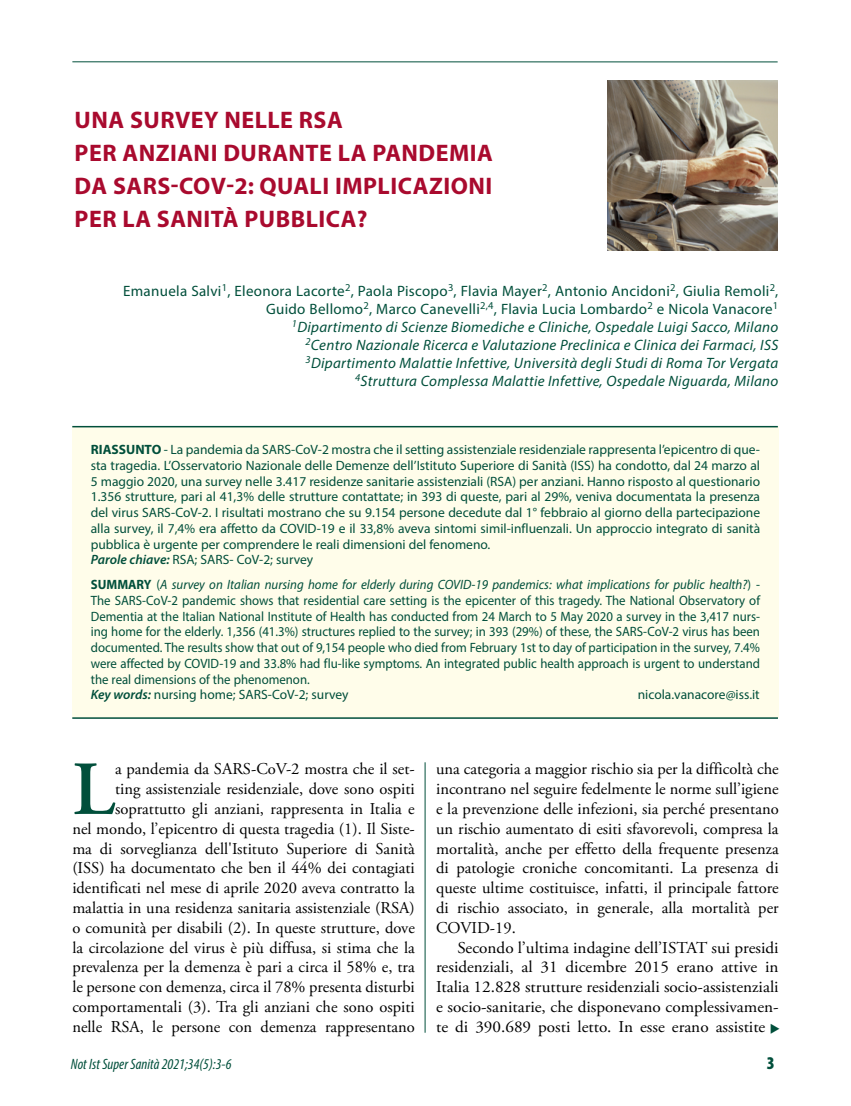
<style>
.page{position:relative;width:851px;height:1106px;background:#fff}
.page>*{position:absolute;margin:0;border:0;box-sizing:border-box;transform-origin:0 0}
.t1{font:600 76.2px "Adobe Garamond Pro";color:#014f3b}
.t2{font:700 24px/33px "Myriad Pro";letter-spacing:.02em;color:#a90a2e}
.t3{font:900 condensed 18px "Myriad Pro";color:#014f3b}
.t4{font:16.5px/19.8px "Adobe Garamond Pro";color:#000;text-align:right}
.t5{font:16.5px/19.8px "Adobe Garamond Pro";color:#000;text-align:justify;scale:1.04 1}
.t6{font:italic 15px/18px "Myriad Pro";letter-spacing:.02em;color:#014f3b;text-align:right}
.t7{font:italic condensed 15px "Myriad Pro";color:#014f3b}
.t8{font:13.5px/15.8px "Myriad Pro";color:#014f3b}
.t9{font:13.5px/15.8px "Myriad Pro";color:#014f3b;scale:.95 1}
.s1{font-style:normal}
.s2{font-weight:700}
.s3{font-weight:600;font-style:italic}
.s4{font-style:italic}
.s5{color:#014f3b}
</style>
<div class="page">
<hr style="left:72px;top:61px;width:705px;height:1px;background:#014f3b">
<div style="left:72px;top:426px;width:706px;height:291px;background:#fffdea"></div>
<hr style="left:72px;top:717px;width:705px;height:2px;background:#014f3b">
<hr style="left:72px;top:426px;width:705px;height:1px;background:#014f3b">
<hr style="left:424px;top:762px;width:1px;height:270px;background:#014f3b">
<img style="left:607px;top:80px;width:170px;height:171px">
<h2 class="t2" style="left:75px;top:103px;width:420px">UNA SURVEY NELLE RSA<br>PER ANZIANI DURANTE LA PANDEMIA<br>DA SARS-COV-2: QUALI IMPLICAZIONI<br>PER LA SANITÀ PUBBLICA?</h2>
<p class="t6" style="left:123px;top:282px;width:656px"><span class="s1">Emanuela Salvi</span><sup>1</sup><span class="s1">, Eleonora Lacorte</span><sup>2</sup><span class="s1">, Paola Piscopo</span><sup>3</sup><span class="s1">, Flavia Mayer</span><sup>2</sup><span class="s1">, Antonio Ancidoni</span><sup>2</sup><span class="s1">, Giulia Remoli</span><sup>2</sup><span class="s1">, Guido Bellomo</span><sup>2</sup><span class="s1">, Marco Canevelli</span><sup>2,4</sup><span class="s1">, Flavia Lucia Lombardo</span><sup>2</sup> <span class="s1">e Nicola Vanacore</span><sup>1<br></sup><sup>1</sup>Dipartimento di Scienze Biomediche e Cliniche, Ospedale Luigi Sacco, Milano<br><sup>2</sup>Centro Nazionale Ricerca e Valutazione Preclinica e Clinica dei Farmaci, ISS<br><sup>3</sup>Dipartimento Malattie Infettive, Università degli Studi di Roma Tor Vergata<br><sup>4</sup>Struttura Complessa Malattie Infettive, Ospedale Niguarda, Milano</p>
<p class="t8" style="left:91px;top:441px;width:670px"><span class="s2">RIASSUNTO</span> - La pandemia da SARS-CoV-2 mostra che il setting assistenziale residenziale rappresenta l’epicentro di que&shy;sta tragedia. L’Osservatorio Nazionale delle Demenze dell’Istituto Superiore di Sanità (ISS) ha condotto, dal 24 marzo al 5 maggio 2020, una survey nelle 3.417 residenze sanitarie assistenziali (RSA) per anziani. Hanno risposto al questionario 1.356 strutture, pari al 41,3% delle strutture contattate; in 393 di queste, pari al 29%, veniva documentata la presenza del virus SARS-CoV-2. I risultati mostrano che su 9.154 persone decedute dal 1° febbraio al giorno della partecipazione alla survey, il 7,4% era affetto da COVID-19 e il 33,8% aveva sintomi simil-influenzali. Un approccio integrato di sanità pubblica è urgente per comprendere le reali dimensioni del fenomeno.<br><span class="s3">Parole chiave:</span> RSA; SARS- CoV-2; survey</p>
<p class="t9" style="left:91px;top:576px;width:706px"><span class="s2">SUMMARY</span> (<span class="s4">A survey on Italian nursing home for elderly during COVID-19 pandemics: what implications for public health?</span>) - The SARS-CoV-2 pandemic shows that residential care setting is the epicenter of this tragedy. The National Observatory of Dementia at the Italian National Institute of Health has conducted from 24 March to 5 May 2020 a survey in the 3,417 nurs&shy;ing home for the elderly. 1,356 (41.3%) structures replied to the survey; in 393 (29%) of these, the SARS-CoV-2 virus has been documented. The results show that out of 9,154 people who died from February 1st to day of participation in the survey, 7.4% were affected by COVID-19 and 33.8% had flu-like symptoms. An integrated public health approach is urgent to understand the real dimensions of the phenomenon.<br><span class="s3">Key words:</span> nursing home; SARS-CoV-2; survey</p>
<p class="t8" style="left:637px;top:686px;width:123px">nicola.vanacore@iss.it</p>
<p class="t4" style="left:72px;top:759px;width:344px">a pandemia da SARS-CoV-2 mostra che il set-<br>ting assistenziale residenziale, dove sono ospiti soprattutto gli anziani, rappresenta in Italia e<br>nel mondo, l’epicentro di questa tragedia (1). Il Siste&shy;ma di sorveglianza dell'Istituto Superiore di Sanità (ISS) ha documentato che ben il 44% dei contagiati identificati nel mese di aprile 2020 aveva contratto la malattia in una residenza sanitaria assistenziale (RSA) o comunità per disabili (2). In queste strutture, dove la circolazione del virus è più diffusa, si stima che la prevalenza per la demenza è pari a circa il 58% e, tra le persone con demenza, circa il 78% presenta disturbi comportamentali (3). Tra gli anziani che sono ospiti nelle RSA, le persone con demenza rappresentano</p>
<p class="t4" style="left:436px;top:759px;width:344px;text-align:justify">una categoria a maggior rischio sia per la difficoltà che incontrano nel seguire fedelmente le norme sull’igiene e la prevenzione delle infezioni, sia perché presentano un rischio aumentato di esiti sfavorevoli, compresa la mortalità, anche per effetto della frequente presenza di patologie croniche concomitanti. La presenza di queste ultime costituisce, infatti, il principale fattore di rischio associato, in generale, alla mortalità per COVID-19.</p>
<h1 class="t1" style="left:72px;top:745px;width:44px">L</h1>
<p class="t5" style="left:436px;top:938px;width:332px;text-indent:21px">Secondo l’ultima indagine dell’ISTAT sui presidi residenziali, al 31 dicembre 2015 erano attive in Italia 12.828 strutture residenziali socio-assistenziali e socio-sanitarie, che disponevano complessivamen&shy;te di 390.689 posti letto. In esse erano assistite <span class="s5">◆</span></p>
<p class="t7" style="left:71px;top:1055px;width:162px">Not Ist Super Sanità 2021;34(5):3-6</p>
<p class="t3" style="left:766px;top:1053px;width:9px">3</p>
</div>
